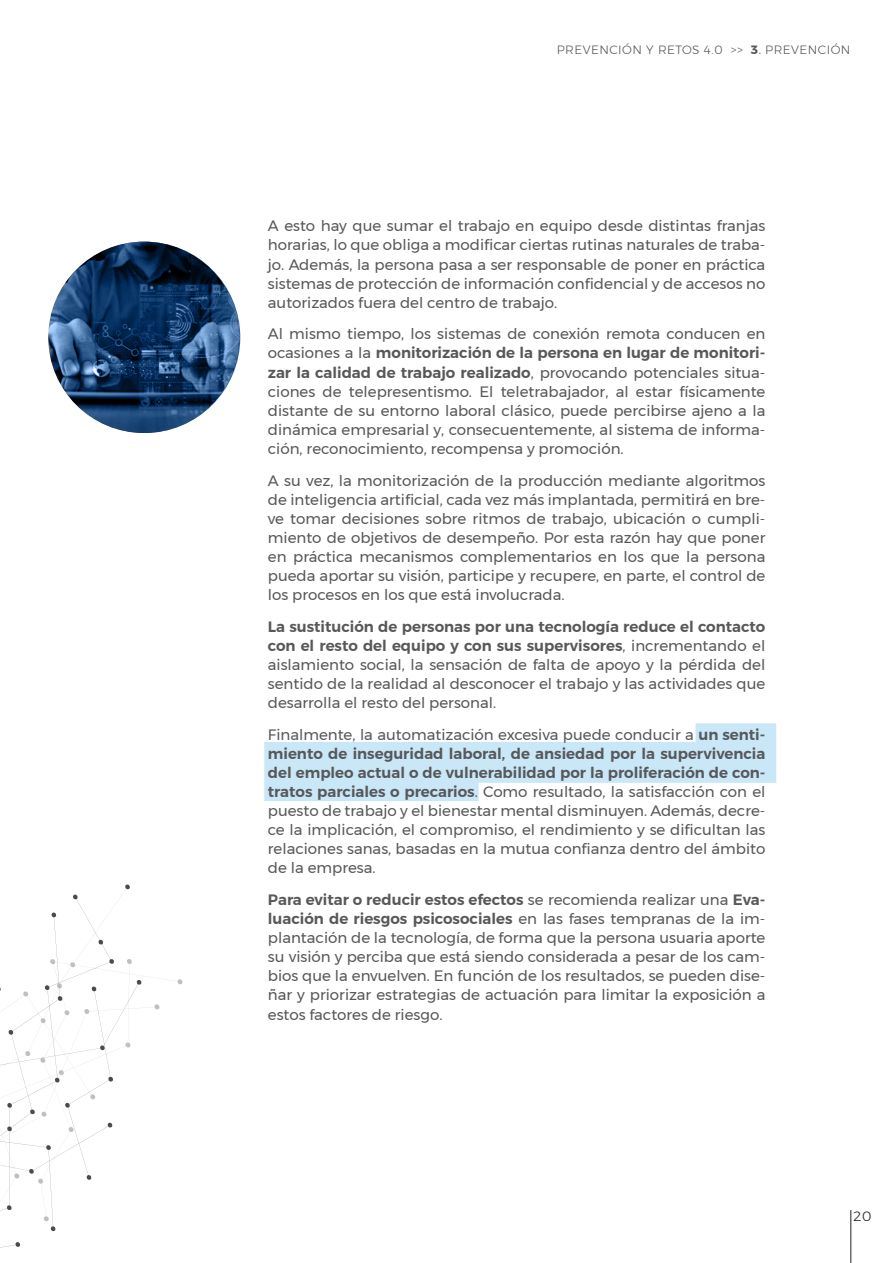
<style>
.page{position:relative;width:893px;height:1263px;background:#fff}
.page>*{position:absolute;margin:0;border:0;box-sizing:border-box;transform-origin:0 0}
.Estilo_de_párrafo_1{font:15px/19px "Montserrat";color:#57585a;text-align:justify}
.t1{font:300 13.5px "Montserrat";color:#231f20}
.t2{font:300 12px "Montserrat";letter-spacing:.04em;color:#57585a}
.s1{font-weight:700}
.s2{font-weight:400}
.s3{font-weight:600}
</style>
<div class="page">
<hr style="left:850px;top:1210px;width:1px;height:53px;background:#231f20">
<svg style="left:264px;top:723px;width:512px;height:78px"></svg>
<svg style="left:49px;top:242px;width:191px;height:191px;background:#1a3f68"></svg>
<svg style="left:0;top:884px;width:183px;height:364px"></svg>
<p class="t2" style="left:557px;top:41px;width:295px">PREVENCIÓN Y RETOS 4.0 &gt;&gt; <span class="s1">3</span><span class="s2">.</span> PREVENCIÓN</p>
<p class="Estilo_de_párrafo_1" style="left:268px;top:216px;width:499px">A esto hay que sumar el trabajo en equipo desde distintas franjas horarias, lo que obliga a modificar ciertas rutinas naturales de traba&shy;jo. Además, la persona pasa a ser responsable de poner en práctica sistemas de protección de información confidencial y de accesos no autorizados fuera del centro de trabajo.</p>
<p class="Estilo_de_párrafo_1" style="left:268px;top:324px;width:499px">Al mismo tiempo, los sistemas de conexión remota conducen en ocasiones a la <span class="s3">monitorización de la persona en lugar de monitori&shy;zar la calidad de trabajo realizado</span>, provocando potenciales situa&shy;ciones de telepresentismo. El teletrabajador, al estar físicamente distante de su entorno laboral clásico, puede percibirse ajeno a la dinámica empresarial y, consecuentemente, al sistema de informa&shy;ción, reconocimiento, recompensa y promoción.</p>
<p class="Estilo_de_párrafo_1" style="left:268px;top:470px;width:499px">A su vez, la monitorización de la producción mediante algoritmos de inteligencia artificial, cada vez más implantada, permitirá en bre&shy;ve tomar decisiones sobre ritmos de trabajo, ubicación o cumpli&shy;miento de objetivos de desempeño. Por esta razón hay que poner en práctica mecanismos complementarios en los que la persona pueda aportar su visión, participe y recupere, en parte, el control de los procesos en los que está involucrada.</p>
<p class="Estilo_de_párrafo_1" style="left:268px;top:617px;width:499px"><span class="s3">La sustitución de personas por una tecnología reduce el contacto con el resto del equipo y con sus supervisores</span>, incrementando el aislamiento social, la sensación de falta de apoyo y la pérdida del sentido de la realidad al desconocer el trabajo y las actividades que desarrolla el resto del personal.</p>
<p class="Estilo_de_párrafo_1" style="left:268px;top:725px;width:499px">Finalmente, la automatización excesiva puede conducir a <span class="s3">un senti&shy;miento de inseguridad laboral, de ansiedad por la supervivencia del empleo actual o de vulnerabilidad por la proliferación de con&shy;tratos parciales o precarios</span>. Como resultado, la satisfacción con el puesto de trabajo y el bienestar mental disminuyen. Además, decre&shy;ce la implicación, el compromiso, el rendimiento y se dificultan las relaciones sanas, basadas en la mutua confianza dentro del ámbito de la empresa.</p>
<p class="Estilo_de_párrafo_1" style="left:268px;top:890px;width:499px"><span class="s3">Para evitar o reducir estos efectos</span> se recomienda realizar una <span class="s3">Eva&shy;luación de riesgos psicosociales</span> en las fases tempranas de la im&shy;plantación de la tecnología, de forma que la persona usuaria aporte su visión y perciba que está siendo considerada a pesar de los cam&shy;bios que la envuelven. En función de los resultados, se pueden dise&shy;ñar y priorizar estrategias de actuación para limitar la exposición a estos factores de riesgo.</p>
<p class="t1" style="left:854px;top:1205px;width:20px">20</p>
</div>
